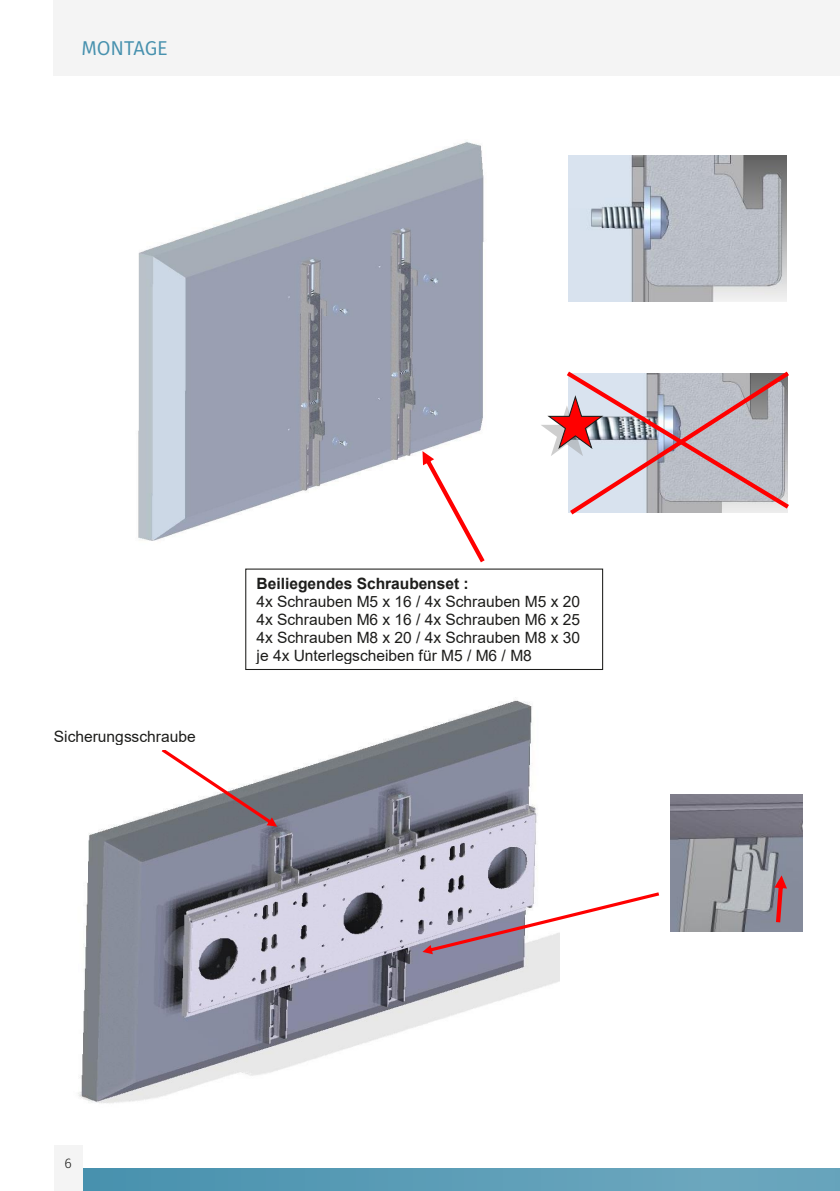
<style>
.page{position:relative;width:840px;height:1191px;background:#fff}
.page>*{position:absolute;margin:0;border:0;box-sizing:border-box;transform-origin:0 0}
.t1{font:20px "Fira Sans";letter-spacing:-.005em;color:#4791ae}
.t2{font:15.6px/17.8px "Arial";color:#1d1d1b}
.t3{font:300 14px "Fira Sans";color:#1d1d1b}
.s1{font-weight:700}
</style>
<div class="page">
<div style="left:68px;top:1168px;width:771px;height:23px;background:linear-gradient(to right,#4a93af,#6ea8bf)"></div>
<div style="left:54px;top:1145px;width:28px;height:46px;background:#f4f4f4"></div>
<div style="left:54px;top:0;width:785px;height:75px;background:#f4f4f4"></div>
<hr style="left:839px;top:0;width:1px;height:75px;background:#f4f4f4">
<img style="left:138px;top:141px;width:346px;height:400px">
<img style="left:568px;top:155px;width:217px;height:147px">
<svg style="left:541px;top:371px;width:248px;height:144px"></svg>
<div style="left:245px;top:568px;width:357px;height:102px;border:1px solid #1d1d1b"></div>
<svg style="left:422px;top:451px;width:62px;height:111px"></svg>
<img style="left:78px;top:700px;width:481px;height:404px">
<img style="left:670px;top:795px;width:132px;height:136px">
<svg style="left:162px;top:748px;width:115px;height:78px"></svg>
<div style="left:44px;top:722px;width:165px;height:28px;background:#fff"></div>
<svg style="left:422px;top:892px;width:236px;height:62px"></svg>
<svg style="left:773px;top:875px;width:13px;height:47px"></svg>
<p class="t1" style="left:81px;top:33px;width:88px">MONTAGE</p>
<p class="t2" style="left:54px;top:727px;width:143px">Sicherungsschraube</p>
<p class="t2" style="left:256px;top:575px;width:325px"><span class="s1">Beiliegendes Schraubenset :<br></span>4x Schrauben M5 x 16 / 4x Schrauben M5 x 20<br>4x Schrauben M6 x 16 / 4x Schrauben M6 x 25<br>4x Schrauben M8 x 20 / 4x Schrauben M8 x 30 je 4x Unterlegscheiben für M5 / M6 / M8</p>
<p class="t3" style="left:64px;top:1153px;width:9px">6</p>
</div>
